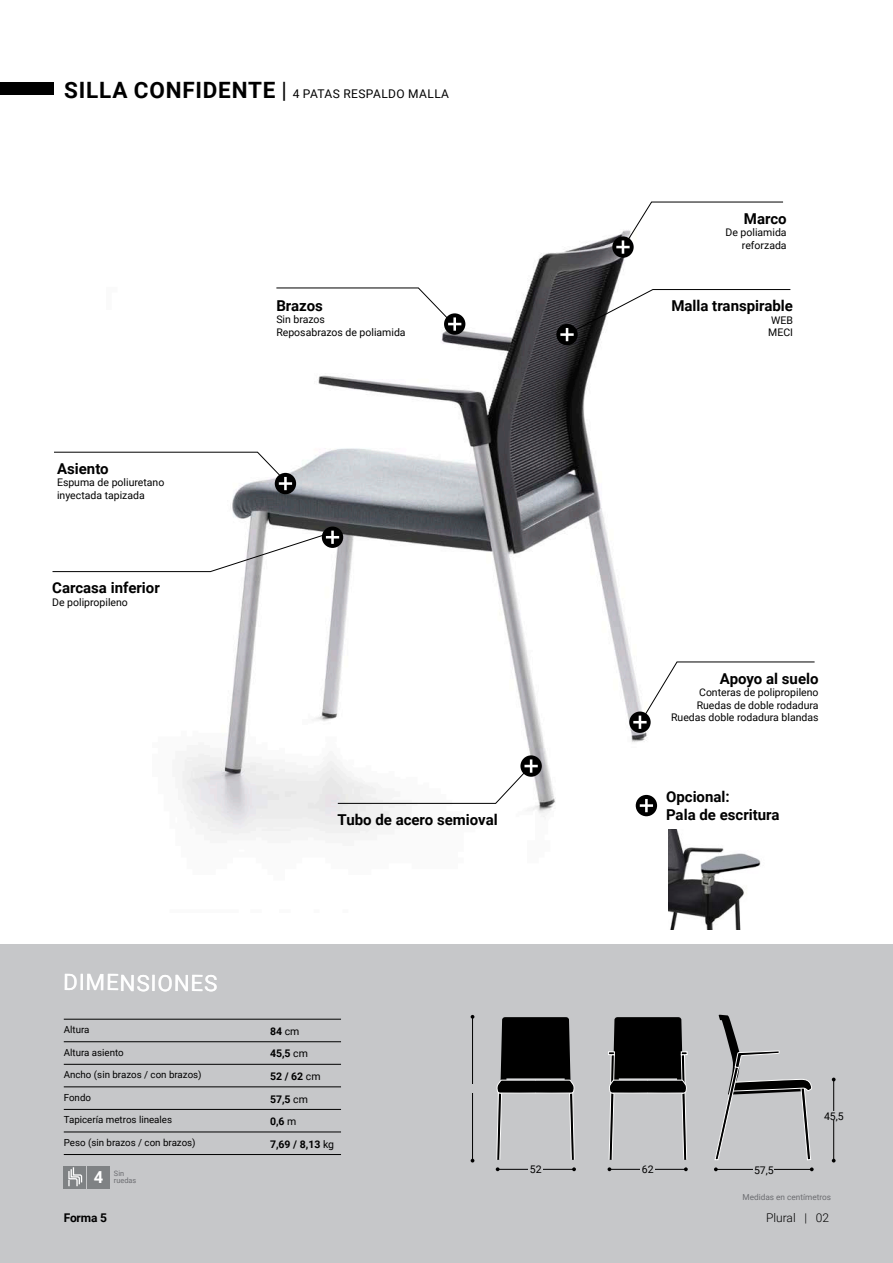
<style>
.page{position:relative;width:893px;height:1263px;background:#fff}
.page>*{position:absolute;margin:0;border:0;box-sizing:border-box;transform-origin:0 0}
.t1{font:22.5px "Roboto";color:#fff}
.t2{font:700 16.5px "Roboto";color:#fff}
.t3{font:700 15px/18px "Roboto";color:#000}
.t4{font:12px "Roboto";letter-spacing:.035em;color:#000}
.t5{font:300 12px "Roboto";color:#000}
.t6{font:700 12px "Roboto";letter-spacing:-.015em;color:#000}
.t7{font:10.5px/12.6px "Roboto";color:#000}
.t8{font:700 10.5px/22.5px "Roboto";color:#000}
.t9{font:9.75px "Roboto";color:#000}
.t10{font:8.25px "Roboto";color:#6c6d71}
.t11{font:7.5px/7.5px "Roboto";color:#6c6d71}
.s1{font-weight:700;font-size:22.5px}
.s2{font-size:22.5px}
.s3{font-weight:400}
</style>
<div class="page">
<div style="left:0;top:944px;width:893px;height:319px;background:#c6c7c9"></div>
<img style="left:106px;top:235px;width:552px;height:600px">
<img style="left:668px;top:829px;width:93px;height:100px">
<svg style="left:496px;top:1017px;width:79px;height:143px"></svg>
<svg style="left:715px;top:1014px;width:97px;height:146px"></svg>
<svg style="left:608px;top:1017px;width:79px;height:143px"></svg>
<hr style="left:472px;top:1017px;width:1px;height:143px;background:#000">
<svg style="left:832px;top:1077px;width:4px;height:4px"></svg>
<hr style="left:833px;top:1079px;width:1px;height:81px;background:#000">
<svg style="left:572px;top:1167px;width:4px;height:4px"></svg>
<hr style="left:497px;top:1169px;width:77px;height:1px;background:#000">
<svg style="left:684px;top:1167px;width:4px;height:4px"></svg>
<hr style="left:609px;top:1169px;width:77px;height:1px;background:#000">
<svg style="left:714px;top:1167px;width:4px;height:4px"></svg>
<svg style="left:810px;top:1167px;width:4px;height:4px"></svg>
<hr style="left:716px;top:1169px;width:96px;height:1px;background:#000">
<div style="left:465px;top:1085px;width:12px;height:8px;background:#c6c7c9"></div>
<div style="left:824px;top:1111px;width:20px;height:9px;background:#c6c7c9"></div>
<div style="left:529px;top:1164px;width:14px;height:11px;background:#c6c7c9"></div>
<div style="left:640px;top:1164px;width:15px;height:11px;background:#c6c7c9"></div>
<div style="left:754px;top:1165px;width:20px;height:9px;background:#c6c7c9"></div>
<div style="left:64px;top:1166px;width:22px;height:22px;background:#7f8284"></div>
<svg style="left:68px;top:1167px;width:15px;height:20px"></svg>
<div style="left:87px;top:1166px;width:22px;height:22px;background:#7f8284"></div>
<div style="left:0;top:82px;width:53px;height:13px;background:#000"></div>
<svg style="left:612px;top:236px;width:22px;height:22px"></svg>
<svg style="left:616px;top:201px;width:167px;height:53px"></svg>
<div style="left:556px;top:324px;width:22px;height:21px;background:#000;border-radius:50%"></div>
<hr style="left:560px;top:333px;width:14px;height:3px;background:#fff">
<svg style="left:566px;top:289px;width:225px;height:52px"></svg>
<svg style="left:629px;top:711px;width:22px;height:22px"></svg>
<svg style="left:633px;top:661px;width:182px;height:68px"></svg>
<div style="left:636px;top:795px;width:21px;height:21px;background:#000;border-radius:50%"></div>
<svg style="left:640px;top:799px;width:13px;height:13px"></svg>
<div style="left:275px;top:473px;width:21px;height:21px;background:#000;border-radius:50%"></div>
<svg style="left:54px;top:451px;width:239px;height:39px"></svg>
<svg style="left:444px;top:313px;width:21px;height:22px"></svg>
<svg style="left:276px;top:287px;width:185px;height:38px"></svg>
<hr style="left:453px;top:317px;width:3px;height:14px;background:#fff">
<svg style="left:520px;top:755px;width:22px;height:22px"></svg>
<svg style="left:337px;top:758px;width:201px;height:46px"></svg>
<div style="left:322px;top:527px;width:21px;height:21px;background:#000;border-radius:50%"></div>
<svg style="left:52px;top:529px;width:287px;height:43px"></svg>
<hr style="left:64px;top:1041px;width:277px;height:1px;background:#000">
<hr style="left:64px;top:1064px;width:277px;height:1px;background:#000">
<hr style="left:64px;top:1086px;width:277px;height:1px;background:#000">
<hr style="left:64px;top:1109px;width:277px;height:1px;background:#000">
<hr style="left:64px;top:1132px;width:277px;height:1px;background:#000">
<hr style="left:64px;top:1154px;width:277px;height:1px;background:#000">
<hr style="left:64px;top:1019px;width:277px;height:1px;background:#000">
<p class="t4" style="left:64px;top:85px;width:386px"><span class="s1">SILLA CONFIDENTE</span> <span class="s2">|</span> 4 PATAS RESPALDO MALLA</p>
<h3 class="t3" style="left:57px;top:459px;width:53px">Asiento</h3>
<p class="t7" style="left:57px;top:476px;width:109px">Espuma de poliuretano inyectada tapizada</p>
<h3 class="t3" style="left:52px;top:578px;width:109px">Carcasa inferior</h3>
<p class="t7" style="left:52px;top:595px;width:77px">De polipropileno</p>
<h3 class="t3" style="left:276px;top:296px;width:48px">Brazos</h3>
<p class="t7" style="left:276px;top:313px;width:131px">Sin brazos<br>Reposabrazos de poliamida</p>
<h3 class="t3" style="left:338px;top:810px;width:162px">Tubo de acero semioval</h3>
<h3 class="t3" style="left:744px;top:209px;width:44px">Marco</h3>
<p class="t7" style="left:725px;top:226px;width:63px;text-align:right">De poliamida reforzada</p>
<h3 class="t3" style="left:671px;top:296px;width:123px">Malla transpirable</h3>
<p class="t7" style="left:768px;top:313px;width:26px">WEB<br>MECI</p>
<h3 class="t3" style="left:720px;top:669px;width:100px">Apoyo al suelo</h3>
<p class="t7" style="left:671px;top:686px;width:149px;text-align:right">Conteras de polipropileno<br>Ruedas de doble rodadura<br>Ruedas doble rodadura blandas</p>
<h3 class="t3" style="left:666px;top:787px;width:115px">Opcional:<br>Pala de escritura</h3>
<h1 class="t1" style="left:64px;top:966px;width:156px;rotate:1deg">DIMENSIONES</h1>
<p class="t9" style="left:64px;top:1023px;width:27px">Altura</p>
<p class="t9" style="left:64px;top:1046px;width:62px">Altura asiento</p>
<p class="t9" style="left:64px;top:1068px;width:139px">Ancho (sin brazos / con brazos)</p>
<p class="t9" style="left:64px;top:1091px;width:29px">Fondo</p>
<p class="t9" style="left:64px;top:1113px;width:110px">Tapicería metros lineales</p>
<p class="t9" style="left:64px;top:1136px;width:133px">Peso (sin brazos / con brazos)</p>
<p class="t8" style="left:270px;top:1019px;width:66px">84 <span class="s3">cm<br></span>45,5 <span class="s3">cm<br></span>52 / 62 <span class="s3">cm<br></span>57,5 <span class="s3">cm<br></span>0,6 <span class="s3">m<br></span>7,69 / 8,13 <span class="s3">kg</span></p>
<p class="t7" style="left:824px;top:1109px;width:21px">45,5</p>
<h2 class="t2" style="left:94px;top:1166px;width:11px">4</h2>
<p class="t11" style="left:114px;top:1169px;width:24px">Sin ruedas</p>
<p class="t7" style="left:530px;top:1163px;width:13px">52</p>
<p class="t7" style="left:642px;top:1163px;width:13px">62</p>
<p class="t7" style="left:754px;top:1163px;width:21px">57,5</p>
<p class="t10" style="left:742px;top:1191px;width:90px">Medidas en centímetros</p>
<p class="t6" style="left:64px;top:1209px;width:45px">Forma 5</p>
<p class="t5" style="left:766px;top:1209px;width:65px">Plural | 02</p>
</div>
